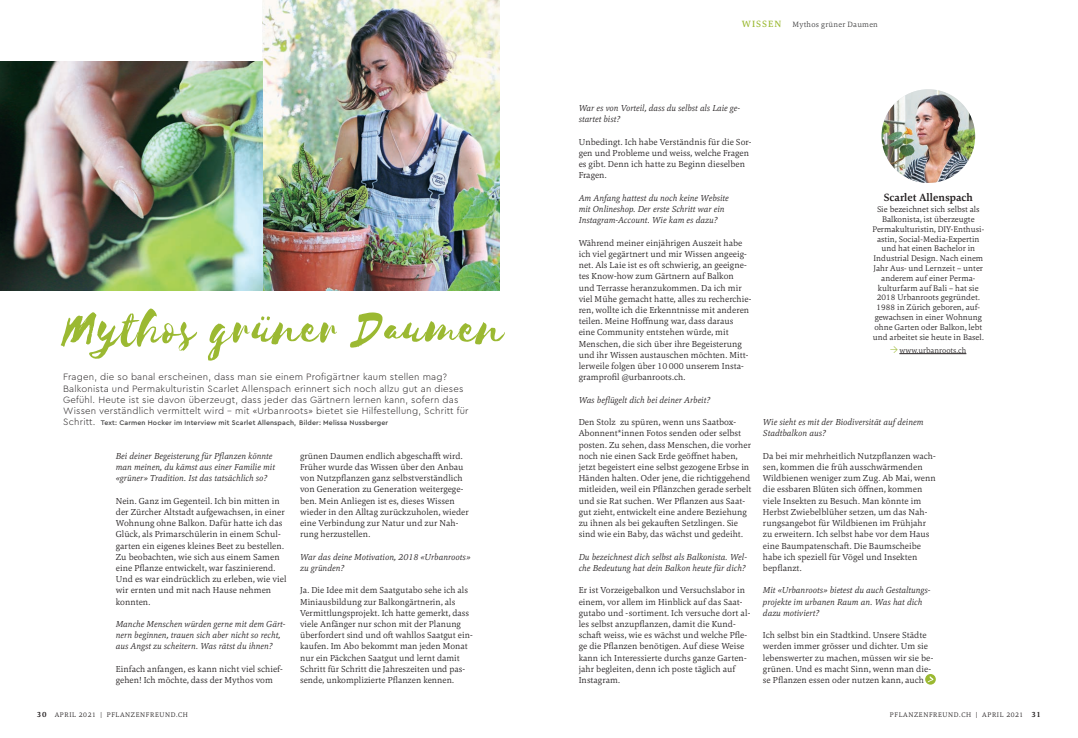
<style>
.page{position:relative;width:1078px;height:738px;background:#fff}
.page>*{position:absolute;margin:0;border:0;box-sizing:border-box;transform-origin:0 0}
.t1{font:52.9px "Selima";letter-spacing:.02em;color:#9bb932}
.t2{font:700 11px "Carrara";letter-spacing:.005em;color:#231f20}
.t3{font:300 9.6px/11.2px "Cera Pro";letter-spacing:.02em;color:#231f20}
.t4{font:300 9.1px/11.2px "Carrara";letter-spacing:.005em;color:#231f20}
.t5{font:italic 300 9.1px/11.2px "Carrara";letter-spacing:.005em;color:#231f20}
.t6{font:300 8.5px/9.8px "Carrara";letter-spacing:.005em;color:#231f20;text-align:center}
.t7{font:300 8px "Carrara";letter-spacing:.03em;color:#3e3e3f}
.t8{font:300 8px "Carrara";letter-spacing:.005em;color:#231f20}
.t9{font:500 7px "Cera Pro";letter-spacing:.02em;color:#3e3e3f}
.t10{font:300 7px "Carrara";letter-spacing:.085em;color:#231f20}
.s1{font-weight:300;font-size:9.6px;color:#231f20}
.s2{font-weight:500;font-size:9.5px;color:#9bb932}
.s3{font-size:10px;color:#9bb932}
.s4{font-weight:700;font-size:8px}
</style>
<div class="page">
<img style="left:262px;top:0;width:237px;height:290px">
<hr style="left:899px;top:353px;width:67px;height:1px;background:#231f20">
<img style="left:881px;top:89px;width:93px;height:94px;border-radius:47px">
<img style="left:0;top:62px;width:262px;height:229px">
<svg style="left:924px;top:673px;width:11px;height:11px"></svg>
<svg style="left:927px;top:675px;width:6px;height:6px"></svg>
<h1 class="t1" style="left:64px;top:300px;width:441px">Mythos grüner Daumen</h1>
<p class="t3" style="left:63px;top:371px;width:407px">Fragen, die so banal erscheinen, dass man sie einem Profigärtner kaum stellen mag?<br>Balkonista und Permakulturistin Scarlet Allenspach erinnert sich noch allzu gut an dieses Gefühl. Heute ist sie davon überzeugt, dass jeder das Gärtnern lernen kann, sofern das Wissen verständlich vermittelt wird – mit «Urbanroots» bietet sie Hilfestellung, Schritt für</p>
<p class="t9" style="left:63px;top:418px;width:326px"><span class="s1">Schritt.</span> Text: Carmen Hocker im Interview mit Scarlet Allenspach, Bilder: Melissa Nussberger</p>
<p class="t5" style="left:116px;top:449px;width:161px">Bei deiner Begeisterung für Pflanzen könnte man meinen, du kämst aus einer Familie mit «grüner» Tradition. Ist das tatsächlich so?</p>
<p class="t4" style="left:116px;top:494px;width:172px">Nein. Ganz im Gegenteil. Ich bin mitten in der Zürcher Altstadt aufgewachsen, in einer Wohnung ohne Balkon. Dafür hatte ich das Glück, als Primarschülerin in einem Schul&shy;garten ein eigenes kleines Beet zu bestellen.<br>Zu beobachten, wie sich aus einem Samen eine Pflanze entwickelt, war faszinierend.<br>Und es war eindrücklich zu erleben, wie viel wir ernten und mit nach Hause nehmen konnten.</p>
<p class="t5" style="left:116px;top:617px;width:171px">Manche Menschen würden gerne mit dem Gärt&shy;nern beginnen, trauen sich aber nicht so recht, aus Angst zu scheitern. Was rätst du ihnen?</p>
<p class="t4" style="left:116px;top:662px;width:168px">Einfach anfangen, es kann nicht viel schief&shy;gehen! Ich möchte, dass der Mythos vom</p>
<p class="t4" style="left:300px;top:449px;width:170px">grünen Daumen endlich abgeschafft wird.<br>Früher wurde das Wissen über den Anbau von Nutzpflanzen ganz selbstverständlich von Generation zu Generation weitergege&shy;ben. Mein Anliegen ist es, dieses Wissen wieder in den Alltag zurückzuholen, wieder eine Verbindung zur Natur und zur Nah&shy;rung herzustellen.</p>
<p class="t5" style="left:300px;top:550px;width:172px">War das deine Motivation, 2018 «Urbanroots» zu gründen?</p>
<p class="t4" style="left:300px;top:584px;width:174px">Ja. Die Idee mit dem Saatgutabo sehe ich als Miniausbildung zur Balkongärtnerin, als Vermittlungsprojekt. Ich hatte gemerkt, dass viele Anfänger nur schon mit der Planung überfordert sind und oft wahllos Saatgut ein&shy;kaufen. Im Abo bekommt man jeden Monat nur ein Päckchen Saatgut und lernt damit Schritt für Schritt die Jahreszeiten und pas&shy;sende, unkomplizierte Pflanzen kennen.</p>
<p class="t7" style="left:741px;top:19px;width:137px"><span class="s2">WISSEN</span> Mythos grüner Daumen</p>
<p class="t5" style="left:578px;top:102px;width:163px">War es von Vorteil, dass du selbst als Laie ge&shy;startet bist?</p>
<p class="t4" style="left:578px;top:136px;width:174px">Unbedingt. Ich habe Verständnis für die Sor&shy;gen und Probleme und weiss, welche Fragen es gibt. Denn ich hatte zu Beginn dieselben Fragen.</p>
<p class="t5" style="left:578px;top:192px;width:152px">Am Anfang hattest du noch keine Website mit Onlineshop. Der erste Schritt war ein<br>Instagram-Account. Wie kam es dazu?</p>
<p class="t4" style="left:578px;top:237px;width:174px">Während meiner einjährigen Auszeit habe ich viel gegärtnert und mir Wissen angeeig&shy;net. Als Laie ist es oft schwierig, an geeigne&shy;tes Know-how zum Gärtnern auf Balkon und Terrasse heranzukommen. Da ich mir viel Mühe gemacht hatte, alles zu recherchie&shy;ren, wollte ich die Erkenntnisse mit anderen teilen. Meine Hoffnung war, dass daraus eine Community entstehen würde, mit Menschen, die sich über ihre Begeisterung und ihr Wissen austauschen möchten. Mitt&shy;lerweile folgen über 10000 unserem Insta&shy;gramprofil @urbanroots.ch.</p>
<p class="t5" style="left:578px;top:393px;width:133px">Was beflügelt dich bei deiner Arbeit?</p>
<p class="t4" style="left:578px;top:416px;width:174px">Den Stolz zu spüren, wenn uns Saatbox-Abonnent*innen Fotos senden oder selbst posten. Zu sehen, dass Menschen, die vorher noch nie einen Sack Erde geöffnet haben, jetzt begeistert eine selbst gezogene Erbse in Händen halten. Oder jene, die richtiggehend mitleiden, weil ein Pflänzchen gerade serbelt und sie Rat suchen. Wer Pflanzen aus Saat&shy;gut zieht, entwickelt eine andere Beziehung zu ihnen als bei gekauften Setzlingen. Sie sind wie ein Baby, das wächst und gedeiht.</p>
<p class="t5" style="left:578px;top:550px;width:170px">Du bezeichnest dich selbst als Balkonista. Wel&shy;che Bedeutung hat dein Balkon heute für dich?</p>
<p class="t4" style="left:578px;top:584px;width:173px">Er ist Vorzeigebalkon und Versuchslabor in einem, vor allem im Hinblick auf das Saat&shy;gutabo und -sortiment. Ich versuche dort al&shy;les selbst anzupflanzen, damit die Kund&shy;schaft weiss, wie es wächst und welche Pfle&shy;ge die Pflanzen benötigen. Auf diese Weise kann ich Interessierte durchs ganze Garten&shy;jahr begleiten, denn ich poste täglich auf Instagram.</p>
<p class="t2" style="left:883px;top:190px;width:91px">Scarlet Allenspach</p>
<p class="t6" style="left:872px;top:204px;width:113px">Sie bezeichnet sich selbst als<br>Balkonista, ist überzeugte<br>Permakulturistin, DIY-Enthusi&shy;astin, Social-Media-Expertin und hat einen Bachelor in<br>Industrial Design. Nach einem<br>Jahr Aus- und Lernzeit – unter anderem auf einer Perma&shy;kulturfarm auf Bali – hat sie<br>2018 Urbanroots gegründet.<br>1988 in Zürich geboren, auf&shy;gewachsen in einer Wohnung ohne Garten oder Balkon, lebt und arbeitet sie heute in Basel.</p>
<p class="t8" style="left:890px;top:345px;width:77px"><span class="s3">→</span>www.urbanroots.ch</p>
<p class="t5" style="left:762px;top:416px;width:162px">Wie sieht es mit der Biodiversität auf deinem<br>Stadtbalkon aus?</p>
<p class="t4" style="left:762px;top:449px;width:174px">Da bei mir mehrheitlich Nutzpflanzen wach&shy;sen, kommen die früh ausschwärmenden Wildbienen weniger zum Zug. Ab Mai, wenn die essbaren Blüten sich öffnen, kommen viele Insekten zu Besuch. Man könnte im Herbst Zwiebelblüher setzen, um das Nah&shy;rungsangebot für Wildbienen im Frühjahr zu erweitern. Ich selbst habe vor dem Haus eine Baumpatenschaft. Die Baumscheibe habe ich speziell für Vögel und Insekten bepflanzt.</p>
<p class="t5" style="left:762px;top:584px;width:168px">Mit «Urbanroots» bietest du auch Gestaltungs&shy;projekte im urbanen Raum an. Was hat dich dazu motiviert?</p>
<p class="t4" style="left:762px;top:629px;width:172px">Ich selbst bin ein Stadtkind. Unsere Städte werden immer grösser und dichter. Um sie lebenswerter zu machen, müssen wir sie be&shy;grünen. Und es macht Sinn, wenn man die&shy;se Pflanzen essen oder nutzen kann, auch</p>
<p class="t10" style="left:37px;top:709px;width:153px"><span class="s4">30</span> APRIL 2021 | PFLANZENFREUND.CH</p>
<p class="t10" style="left:889px;top:709px;width:153px">PFLANZENFREUND.CH | APRIL 2021 <span class="s4">31</span></p>
</div>
